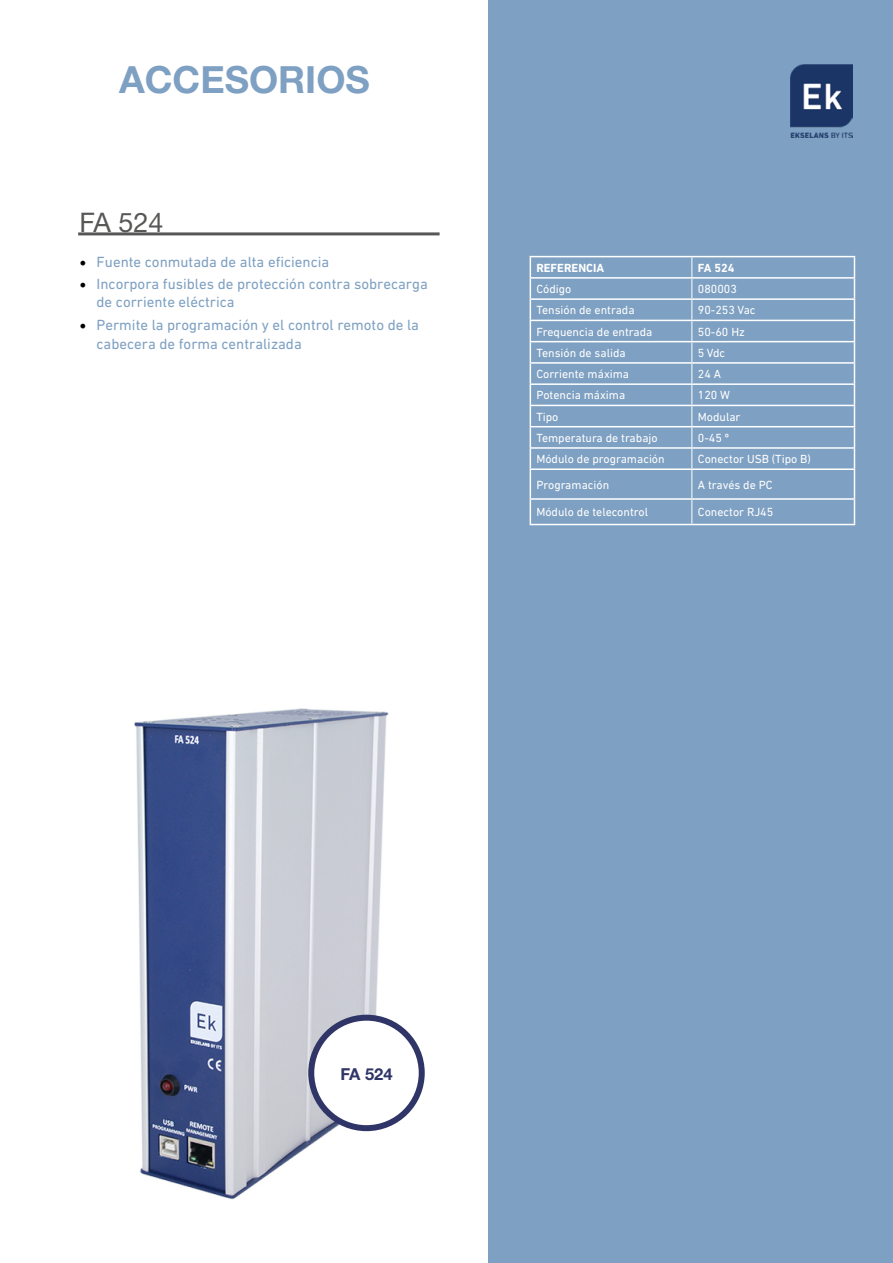
<style>
.page{position:relative;width:893px;height:1263px;background:#fff}
.page>*{position:absolute;margin:0;border:0;box-sizing:border-box;transform-origin:0 0}
.t1{font:700 37.5px "Helvetica Neue LT Std";color:#7ea0c2}
.t2{font:27px "Helvetica Neue LT Std";color:#575756}
.t3{font:700 16.5px "Helvetica Neue LT Std";color:#303568}
.t4{font:15px/18px "DIN Next LT Pro";color:#7ea0c2}
.t5{font:12px "DIN Next LT Pro";color:#fff}
.t6{font:700 12px "DIN Next LT Pro";color:#fff}
.s1{font-family:"Minion Pro";font-size:18px;color:#000}
</style>
<div class="page">
<div style="left:488px;top:0;width:405px;height:1263px;background:#7ea0c2"></div>
<img style="left:791px;top:65px;width:62px;height:72px">
<hr style="left:78px;top:232px;width:362px;height:3px;background:#575756">
<img style="left:134px;top:708px;width:288px;height:492px">
<div style="left:311px;top:1018px;width:111px;height:110px;background:#fff;border-radius:50%"></div>
<div style="left:308px;top:1015px;width:117px;height:116px;border:6px solid #303568;border-radius:50%"></div>
<hr style="left:530px;top:256px;width:162px;height:1px;background:#fff">
<hr style="left:692px;top:256px;width:163px;height:1px;background:#fff">
<hr style="left:530px;top:277px;width:162px;height:2px;background:#fff">
<hr style="left:692px;top:277px;width:163px;height:2px;background:#fff">
<hr style="left:530px;top:298px;width:162px;height:2px;background:#fff">
<hr style="left:692px;top:298px;width:163px;height:2px;background:#fff">
<hr style="left:530px;top:320px;width:162px;height:1px;background:#fff">
<hr style="left:692px;top:320px;width:163px;height:1px;background:#fff">
<hr style="left:530px;top:341px;width:162px;height:1px;background:#fff">
<hr style="left:692px;top:341px;width:163px;height:1px;background:#fff">
<hr style="left:530px;top:362px;width:162px;height:2px;background:#fff">
<hr style="left:692px;top:362px;width:163px;height:2px;background:#fff">
<hr style="left:530px;top:383px;width:162px;height:2px;background:#fff">
<hr style="left:692px;top:383px;width:163px;height:2px;background:#fff">
<hr style="left:530px;top:405px;width:162px;height:1px;background:#fff">
<hr style="left:692px;top:405px;width:163px;height:1px;background:#fff">
<hr style="left:530px;top:426px;width:162px;height:1px;background:#fff">
<hr style="left:692px;top:426px;width:163px;height:1px;background:#fff">
<hr style="left:530px;top:447px;width:162px;height:2px;background:#fff">
<hr style="left:692px;top:447px;width:163px;height:2px;background:#fff">
<hr style="left:530px;top:468px;width:162px;height:2px;background:#fff">
<hr style="left:692px;top:468px;width:163px;height:2px;background:#fff">
<hr style="left:530px;top:498px;width:162px;height:2px;background:#fff">
<svg style="left:530px;top:257px;width:1px;height:267px"></svg>
<hr style="left:692px;top:498px;width:163px;height:2px;background:#fff">
<svg style="left:854px;top:257px;width:1px;height:267px"></svg>
<hr style="left:530px;top:524px;width:162px;height:1px;background:#fff">
<hr style="left:692px;top:524px;width:163px;height:1px;background:#fff">
<svg style="left:691px;top:257px;width:1px;height:267px"></svg>
<h1 class="t1" style="left:119px;top:56px;width:252px">ACCESORIOS</h1>
<h2 class="t2" style="left:80px;top:206px;width:86px">FA 524</h2>
<p class="t4" style="left:80px;top:253px;width:251px"><span class="s1">•</span> Fuente conmutada de alta eficiencia</p>
<p class="t4" style="left:97px;top:275px;width:333px;text-indent:-17px"><span class="s1">•</span> Incorpora fusibles de protección contra sobrecarga de corriente eléctrica</p>
<p class="t4" style="left:97px;top:314px;width:324px;line-height:19.8px;text-indent:-17px"><span class="s1">•</span> Permite la programación y el control remoto de la cabecera de forma centralizada</p>
<p class="t6" style="left:536px;top:261px;width:69px">REFERENCIA</p>
<p class="t6" style="left:698px;top:261px;width:38px">FA 524</p>
<p class="t5" style="left:536px;top:282px;width:36px">Código</p>
<p class="t5" style="left:698px;top:282px;width:41px">080003</p>
<p class="t5" style="left:536px;top:303px;width:100px">Tensión de entrada</p>
<p class="t5" style="left:698px;top:303px;width:59px">90-253 Vac</p>
<p class="t5" style="left:536px;top:324px;width:118px">Frequencia de entrada</p>
<p class="t5" style="left:698px;top:324px;width:49px">50-60 Hz</p>
<p class="t5" style="left:536px;top:346px;width:91px">Tensión de salida</p>
<p class="t5" style="left:698px;top:346px;width:29px">5 Vdc</p>
<p class="t5" style="left:536px;top:367px;width:94px">Corriente máxima</p>
<p class="t5" style="left:698px;top:367px;width:25px">24 A</p>
<p class="t5" style="left:536px;top:388px;width:90px">Potencia máxima</p>
<p class="t5" style="left:698px;top:388px;width:34px">120 W</p>
<p class="t5" style="left:536px;top:410px;width:24px">Tipo</p>
<p class="t5" style="left:698px;top:410px;width:44px">Modular</p>
<p class="t5" style="left:536px;top:431px;width:123px">Temperatura de trabajo</p>
<p class="t5" style="left:698px;top:431px;width:33px">0-45 º</p>
<p class="t5" style="left:536px;top:452px;width:130px">Módulo de programación</p>
<p class="t5" style="left:698px;top:452px;width:115px">Conector USB (Tipo B)</p>
<p class="t5" style="left:536px;top:478px;width:74px">Programación</p>
<p class="t5" style="left:698px;top:478px;width:76px">A través de PC</p>
<p class="t5" style="left:536px;top:505px;width:113px">Módulo de telecontrol</p>
<p class="t5" style="left:698px;top:505px;width:77px">Conector RJ45</p>
<h3 class="t3" style="left:340px;top:1064px;width:54px">FA 524</h3>
</div>
